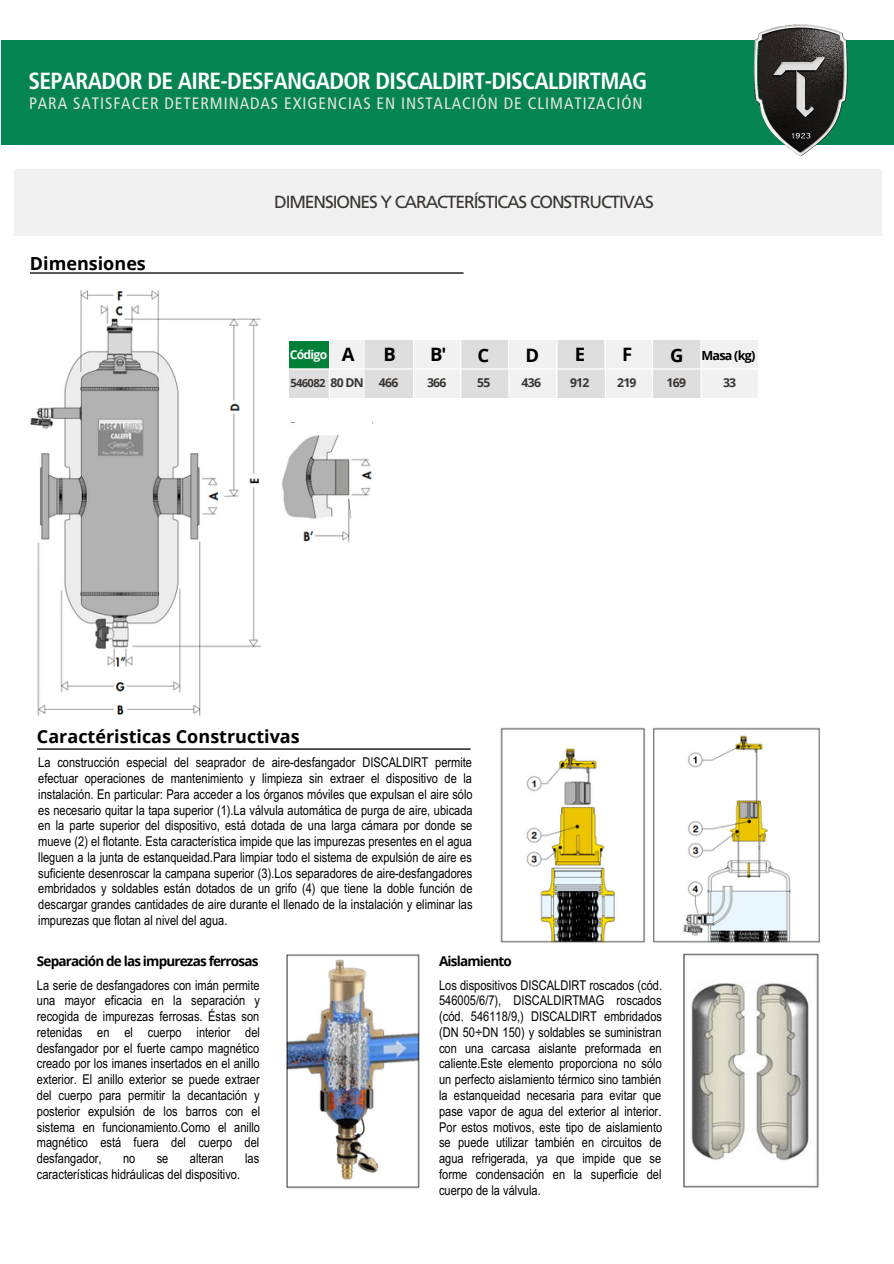
<style>
.page{position:relative;width:894px;height:1264px;background:#fff}
.page>*{position:absolute;margin:0;border:0;box-sizing:border-box;transform-origin:0 0}
.t1{font:23.4px "Frutiger LT 67 Bd Cn";letter-spacing:-.03em;color:#fff}
.t2{font:700 18.45px "Open Sans";color:#000}
.t3{font:700 18px "Open Sans";color:#000}
.t4{font:17.55px "Frutiger LT 55 Rm";letter-spacing:-.065em;color:#393533}
.t5{font:16.5px "Frutiger LT 57 Cn";letter-spacing:.055em;color:#e4e4e4}
.t6{font:13.5px/15.8px "Arial Narrow";color:#000;text-align:justify}
.t7{font:700 13.5px "Open Sans";letter-spacing:-.06em;color:#000}
.t8{font:700 12.6px "Open Sans";letter-spacing:-.06em;color:#000}
.t9{font:700 12.15px "Open Sans";letter-spacing:-.06em;color:#393533}
.t10{font:700 12.15px "Open Sans";letter-spacing:-.06em;color:#f6f5f6}
.t11{font:700 11.25px "Open Sans";letter-spacing:-.06em;color:#393533}
.s1{font-size:12.15px}
</style>
<div class="page">
<div style="left:1px;top:40px;width:892px;height:105px;background:#048451"></div>
<img style="left:753px;top:24px;width:95px;height:133px">
<div style="left:14px;top:169px;width:867px;height:67px;background:#f1f1f1"></div>
<svg style="left:30px;top:272px;width:433px;height:2px"></svg>
<svg style="left:37px;top:748px;width:433px;height:2px"></svg>
<img style="left:30px;top:290px;width:231px;height:426px">
<img style="left:282px;top:423px;width:92px;height:120px">
<svg style="left:289px;top:340px;width:469px;height:58px"></svg>
<img style="left:286px;top:954px;width:134px;height:235px">
<img style="left:500px;top:727px;width:145px;height:216px">
<img style="left:653px;top:727px;width:166px;height:216px">
<img style="left:683px;top:953px;width:136px;height:235px">
<p class="t1" style="left:29px;top:71px;width:620px">SEPARADOR DE AIRE-DESFANGADOR DISCALDIRT-DISCALDIRTMAG</p>
<p class="t5" style="left:29px;top:95px;width:615px">PARA SATISFACER DETERMINADAS EXIGENCIAS EN INSTALACIÓN DE CLIMATIZACIÓN</p>
<p class="t3" style="left:30px;top:250px;width:117px">Dimensiones</p>
<p class="t4" style="left:274px;top:194px;width:381px">DIMENSIONES Y CARACTERÍSTICAS CONSTRUCTIVAS</p>
<p class="t2" style="left:342px;top:341px;width:14px">A</p>
<p class="t2" style="left:383px;top:341px;width:14px">B</p>
<p class="t2" style="left:430px;top:341px;width:18px">B'</p>
<p class="t2" style="left:477px;top:342px;width:13px">C</p>
<p class="t2" style="left:525px;top:342px;width:15px">D</p>
<p class="t2" style="left:574px;top:341px;width:12px">E</p>
<p class="t2" style="left:622px;top:341px;width:12px">F</p>
<p class="t11" style="left:290px;top:375px;width:75px">546082 <span class="s1">80 DN</span></p>
<p class="t9" style="left:379px;top:374px;width:21px">466</p>
<p class="t9" style="left:427px;top:374px;width:21px">366</p>
<p class="t9" style="left:477px;top:374px;width:15px">55</p>
<p class="t9" style="left:521px;top:374px;width:21px">436</p>
<p class="t9" style="left:570px;top:374px;width:21px">912</p>
<p class="t9" style="left:617px;top:374px;width:21px">219</p>
<p class="t10" style="left:290px;top:346px;width:39px">Código</p>
<p class="t2" style="left:670px;top:342px;width:15px">G</p>
<p class="t9" style="left:666px;top:374px;width:21px">169</p>
<p class="t8" style="left:701px;top:346px;width:55px">Masa (kg)</p>
<p class="t9" style="left:722px;top:374px;width:15px">33</p>
<p class="t3" style="left:37px;top:724px;width:264px">Caractéristicas Constructivas</p>
<p class="t6" style="left:38px;top:756px;width:436px">La construcción especial del seaprador de aire-desfangador DISCALDIRT permite efectuar operaciones de mantenimiento y limpieza sin extraer el dispositivo de la instalación. En particular: Para acceder a los órganos móviles que expulsan el aire sólo es necesario quitar la tapa superior (1).La válvula automática de purga de aire, ubicada en la parte superior del dispositivo, está dotada de una larga cámara por donde se mueve (2) el flotante. Esta característica impide que las impurezas presentes en el agua lleguen a la junta de estanqueidad.Para limpiar todo el sistema de expulsión de aire es suficiente desenroscar la campana superior (3).Los separadores de aire-desfangadores embridados y soldables están dotados de un grifo (4) que tiene la doble función de descargar grandes cantidades de aire durante el llenado de la instalación y eliminar las impurezas que flotan al nivel del agua.</p>
<p class="t7" style="left:37px;top:951px;width:223px">Separación de las impurezas ferrosas</p>
<p class="t7" style="left:439px;top:951px;width:74px">Aislamiento</p>
<p class="t6" style="left:439px;top:978px;width:224px">Los dispositivos DISCALDIRT roscados (cód.<br>546005/6/7), DISCALDIRTMAG roscados (cód. 546118/9,) DISCALDIRT embridados (DN 50÷DN 150) y soldables se suministran con una carcasa aislante preformada en caliente.Este elemento proporciona no sólo un perfecto aislamiento térmico sino también la estanqueidad necesaria para evitar que pase vapor de agua del exterior al interior.<br>Por estos motivos, este tipo de aislamiento se puede utilizar también en circuitos de agua refrigerada, ya que impide que se forme condensación en la superficie del cuerpo de la válvula.</p>
<p class="t6" style="left:37px;top:978px;width:225px">La serie de desfangadores con imán permite una mayor eficacia en la separación y recogida de impurezas ferrosas. Éstas son retenidas en el cuerpo interior del desfangador por el fuerte campo magnético creado por los imanes insertados en el anillo exterior. El anillo exterior se puede extraer del cuerpo para permitir la decantación y posterior expulsión de los barros con el sistema en funcionamiento.Como el anillo magnético está fuera del cuerpo del desfangador,</p>
<p class="t6" style="left:123px;top:1151px;width:14px">no</p>
<p class="t6" style="left:157px;top:1151px;width:13px">se</p>
<p class="t6" style="left:190px;top:1151px;width:35px">alteran</p>
<p class="t6" style="left:245px;top:1151px;width:16px">las</p>
<p class="t6" style="left:37px;top:1167px;width:205px">características hidráulicas del dispositivo.</p>
</div>
